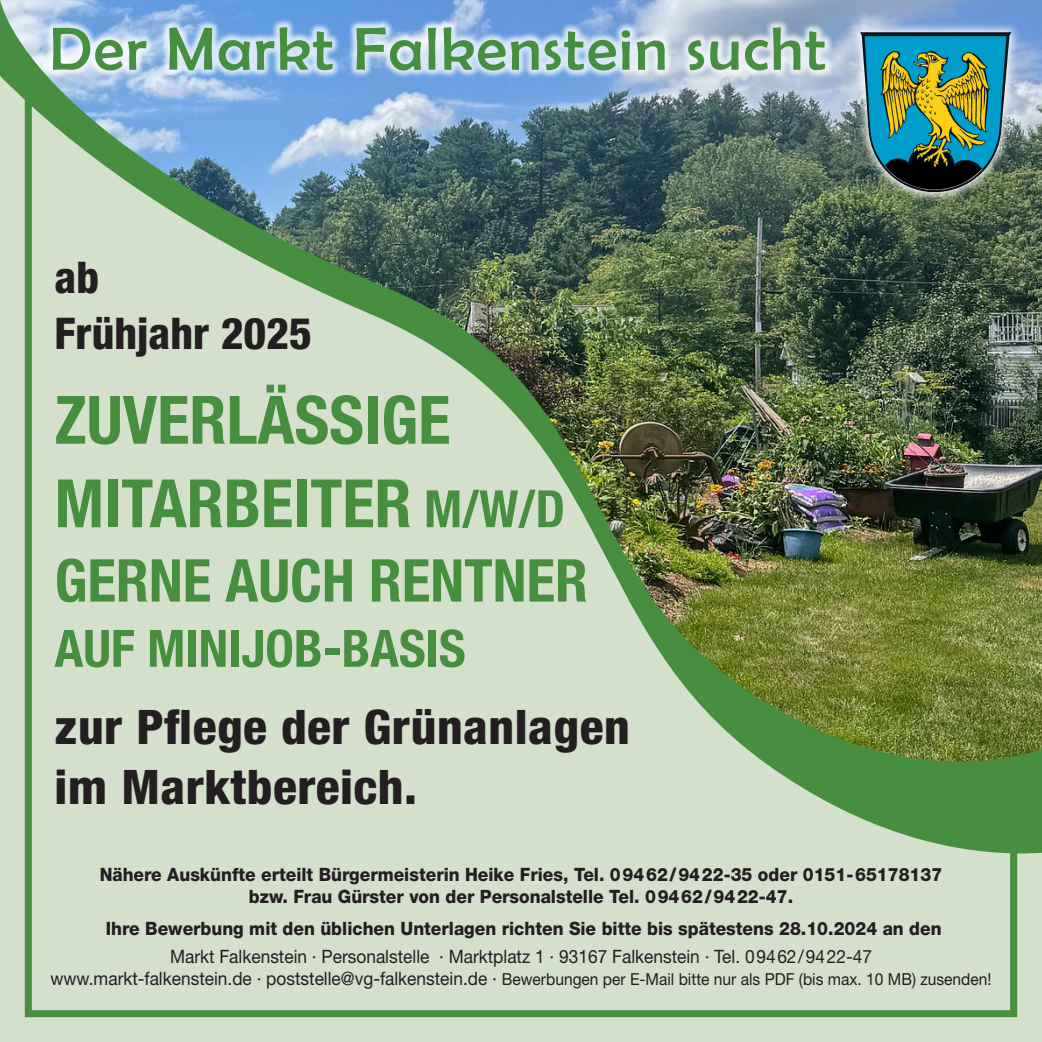
<style>
.page{position:relative;width:1042px;height:1042px;background:#d4dfcc}
.page>*{position:absolute;margin:0;border:0;box-sizing:border-box;transform-origin:0 0}
.t1{font:700 condensed 66.85px/83.5px "Helvetica Neue LT";color:#478e40}
.t2{font:61.25px "Berlin Sans FB";letter-spacing:.03em;color:#478e40}
.t3{font:700 condensed 59.15px "Helvetica Neue LT";color:#478e40}
.t4{font:700 condensed 51.45px "Helvetica Neue LT";color:#478e40}
.t5{font:800 condensed 47.6px/60.6px "Helvetica Neue LT";letter-spacing:.01em;color:#231f20;scale:1.04 1}
.t6{font:800 condensed 43.75px/56px "Helvetica Neue LT";color:#231f20}
.t7{font:800 18.38px/22.1px "Helvetica Neue LT";color:#231f20;text-align:center;scale:.94 1}
.t8{font:18.38px "Helvetica Neue LT";color:#231f20;scale:.94 1}
.t9{font:16.62px "Helvetica Neue LT";color:#231f20;scale:.94 1}
.s1{font-size:51.45px}
.s2{font-size:18.38px}
</style>
<div class="page">
<svg style="left:24px;top:764px;width:1018px;height:138px"></svg>
<img style="left:0;top:0;width:1042px;height:764px">
<img style="left:850px;top:22px;width:171px;height:181px">
<img style="left:860px;top:32px;width:11px;height:113px">
<div style="left:44px;top:18px;width:790px;height:61px;background:#fff;opacity:.75"></div>
<h2 class="t2" style="left:50px;top:15px;width:778px">Der Markt Falkenstein sucht</h2>
<h3 class="t6" style="left:55px;top:249px;width:259px">ab<br>Frühjahr 2025</h3>
<h1 class="t1" style="left:55px;top:377px;width:512px">ZUVERLÄSSIGE<br>MITARBEITER <span class="s1">M/W/D</span></h1>
<h3 class="t3" style="left:55px;top:545px;width:535px">GERNE AUCH RENTNER</h3>
<h3 class="t4" style="left:55px;top:617px;width:412px">AUF MINIJOB-BASIS</h3>
<h3 class="t5" style="left:55px;top:695px;width:555px">zur Pflege der Grünanlagen im Marktbereich.</h3>
<p class="t7" style="left:100px;top:863px;width:898px">Nähere Auskünfte erteilt Bürgermeisterin Heike Fries, Tel. 09462/9422-35 oder 0151-65178137 bzw. Frau Gürster von der Personalstelle Tel. 09462/9422-47.</p>
<p class="t7" style="left:106px;top:918px;width:890px">Ihre Bewerbung mit den üblichen Unterlagen richten Sie bitte bis spätestens 28.10.2024 an den</p>
<p class="t8" style="left:170px;top:945px;width:748px">Markt Falkenstein · Personalstelle · Marktplatz 1 · 93167 Falkenstein · Tel. 09462/9422-47</p>
<p class="t9" style="left:50px;top:969px;width:1002px"><span class="s2">www.markt-falkenstein.de · poststelle@vg-falkenstein.de ·</span> Bewerbungen per E-Mail bitte nur als PDF (bis max. 10 MB) zusenden!</p>
</div>
